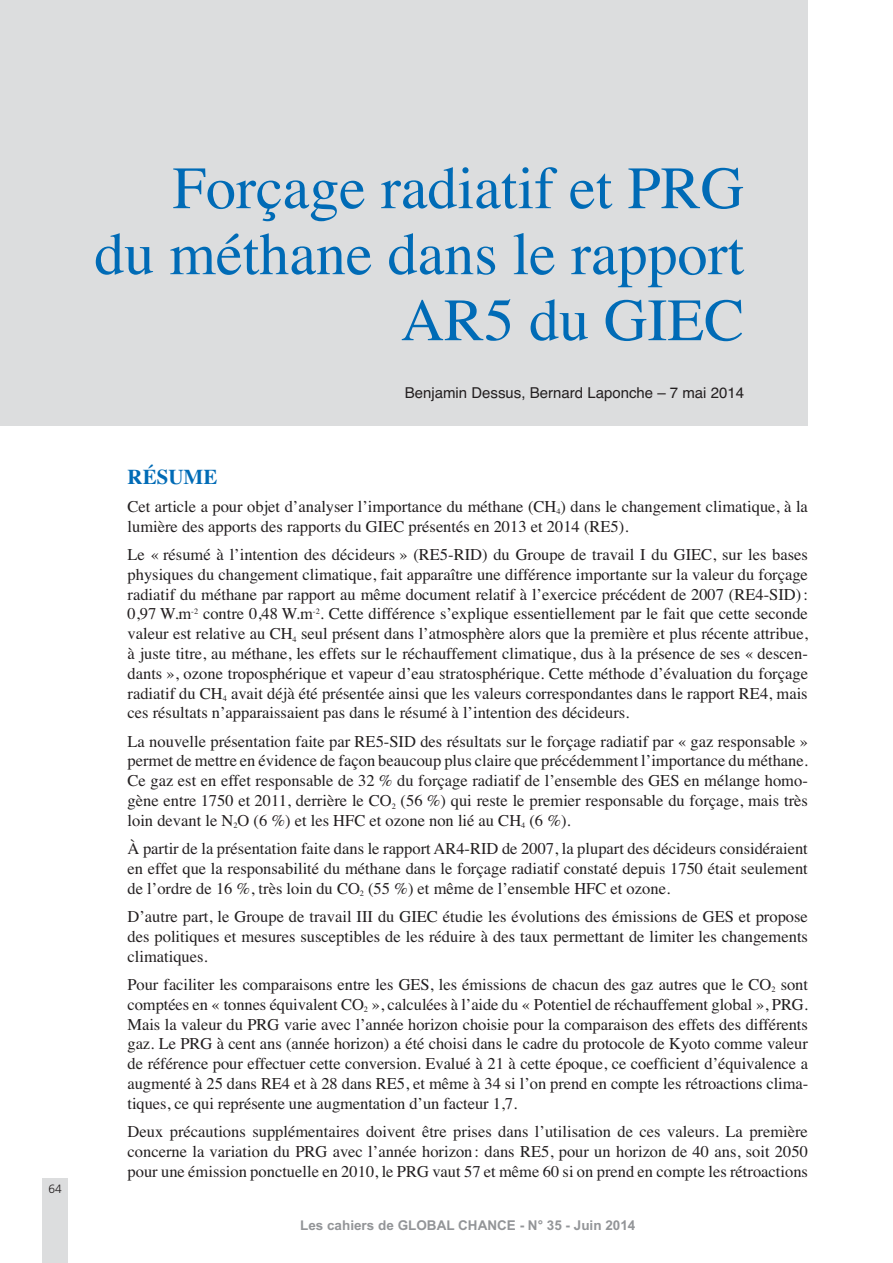
<style>
.page{position:relative;width:893px;height:1263px;background:#fff}
.page>*{position:absolute;margin:0;border:0;box-sizing:border-box;transform-origin:0 0}
.t1{font:60px/66px "Times";color:#006bb6;text-align:right}
.t2{font:700 21px "Times";color:#006bb6}
.t3{font:16.5px/19.8px "Times";color:#231f20;text-align:justify}
.t4{font:15px "Helvetica";color:#231f20}
.t5{font:700 13.5px "Arial";color:#939598}
.t6{font:300 12px "Frutiger";color:#231f20}
</style>
<div class="page">
<div style="left:43px;top:1178px;width:25px;height:85px;background:#dcddde"></div>
<div style="left:0;top:0;width:808px;height:425px;background:#dcddde"></div>
<p class="t6" style="left:49px;top:1184px;width:15px">64</p>
<h1 class="t1" style="left:94px;top:161px;width:651px">Forçage radiatif et PRG<br>du méthane dans le rapport<br>AR5 du GIEC</h1>
<p class="t4" style="left:405px;top:387px;width:341px">Benjamin Dessus, Bernard Laponche – 7 mai 2014</p>
<p class="t2" style="left:128px;top:469px;width:91px">RÉSUME</p>
<p class="t3" style="left:128px;top:498px;width:682px">Cet article a pour objet d’analyser l’importance du méthane (CH<sub>4</sub>) dans le changement climatique, à la lumière des apports des rapports du GIEC présentés en 2013 et 2014 (RE5).</p>
<p class="t3" style="left:128px;top:546px;width:682px">Le « résumé à l’intention des décideurs » (RE5-RID) du Groupe de travail I du GIEC, sur les bases physiques du changement climatique, fait apparaître une différence importante sur la valeur du forçage radiatif du méthane par rapport au même document relatif à l’exercice précédent de 2007 (RE4-SID) :<br>0,97 W.m<sup>-2</sup> contre 0,48 W.m<sup>-2</sup>. Cette différence s’explique essentiellement par le fait que cette seconde valeur est relative au CH<sub>4</sub> seul présent dans l’atmosphère alors que la première et plus récente attribue, à juste titre, au méthane, les effets sur le réchauffement climatique, dus à la présence de ses « descen&shy;dants », ozone troposphérique et vapeur d’eau stratosphérique. Cette méthode d’évaluation du forçage radiatif du CH<sub>4</sub> avait déjà été présentée ainsi que les valeurs correspondantes dans le rapport RE4, mais ces résultats n’apparaissaient pas dans le résumé à l’intention des décideurs.</p>
<p class="t3" style="left:128px;top:733px;width:682px">La nouvelle présentation faite par RE5-SID des résultats sur le forçage radiatif par « gaz responsable » permet de mettre en évidence de façon beaucoup plus claire que précédemment l’importance du méthane.<br>Ce gaz est en effet responsable de 32 % du forçage radiatif de l’ensemble des GES en mélange homo&shy;gène entre 1750 et 2011, derrière le CO<sub>2</sub> (56 %) qui reste le premier responsable du forçage, mais très loin devant le N<sub>2</sub>O (6 %) et les HFC et ozone non lié au CH<sub>4</sub> (6 %).</p>
<p class="t3" style="left:128px;top:840px;width:682px">À partir de la présentation faite dans le rapport AR4-RID de 2007, la plupart des décideurs considéraient en effet que la responsabilité du méthane dans le forçage radiatif constaté depuis 1750 était seulement de l’ordre de 16 %, très loin du CO<sub>2</sub> (55 %) et même de l’ensemble HFC et ozone.</p>
<p class="t3" style="left:128px;top:908px;width:682px">D’autre part, le Groupe de travail III du GIEC étudie les évolutions des émissions de GES et propose des politiques et mesures susceptibles de les réduire à des taux permettant de limiter les changements climatiques.</p>
<p class="t3" style="left:128px;top:976px;width:682px">Pour faciliter les comparaisons entre les GES, les émissions de chacun des gaz autres que le CO<sub>2</sub> sont comptées en « tonnes équivalent CO<sub>2</sub> », calculées à l’aide du « Potentiel de réchauffement global », PRG.<br>Mais la valeur du PRG varie avec l’année horizon choisie pour la comparaison des effets des différents gaz. Le PRG à cent ans (année horizon) a été choisi dans le cadre du protocole de Kyoto comme valeur de référence pour effectuer cette conversion. Evalué à 21 à cette époque, ce coefficient d’équivalence a augmenté à 25 dans RE4 et à 28 dans RE5, et même à 34 si l’on prend en compte les rétroactions clima&shy;tiques, ce qui représente une augmentation d’un facteur 1,7.</p>
<p class="t3" style="left:128px;top:1123px;width:682px">Deux précautions supplémentaires doivent être prises dans l’utilisation de ces valeurs. La première concerne la variation du PRG avec l’année horizon : dans RE5, pour un horizon de 40 ans, soit 2050 pour une émission ponctuelle en 2010, le PRG vaut 57 et même 60 si on prend en compte les rétroactions</p>
<p class="t5" style="left:300px;top:1218px;width:337px">Les cahiers de GLOBAL CHANCE - N° 35 - Juin 2014</p>
</div>
